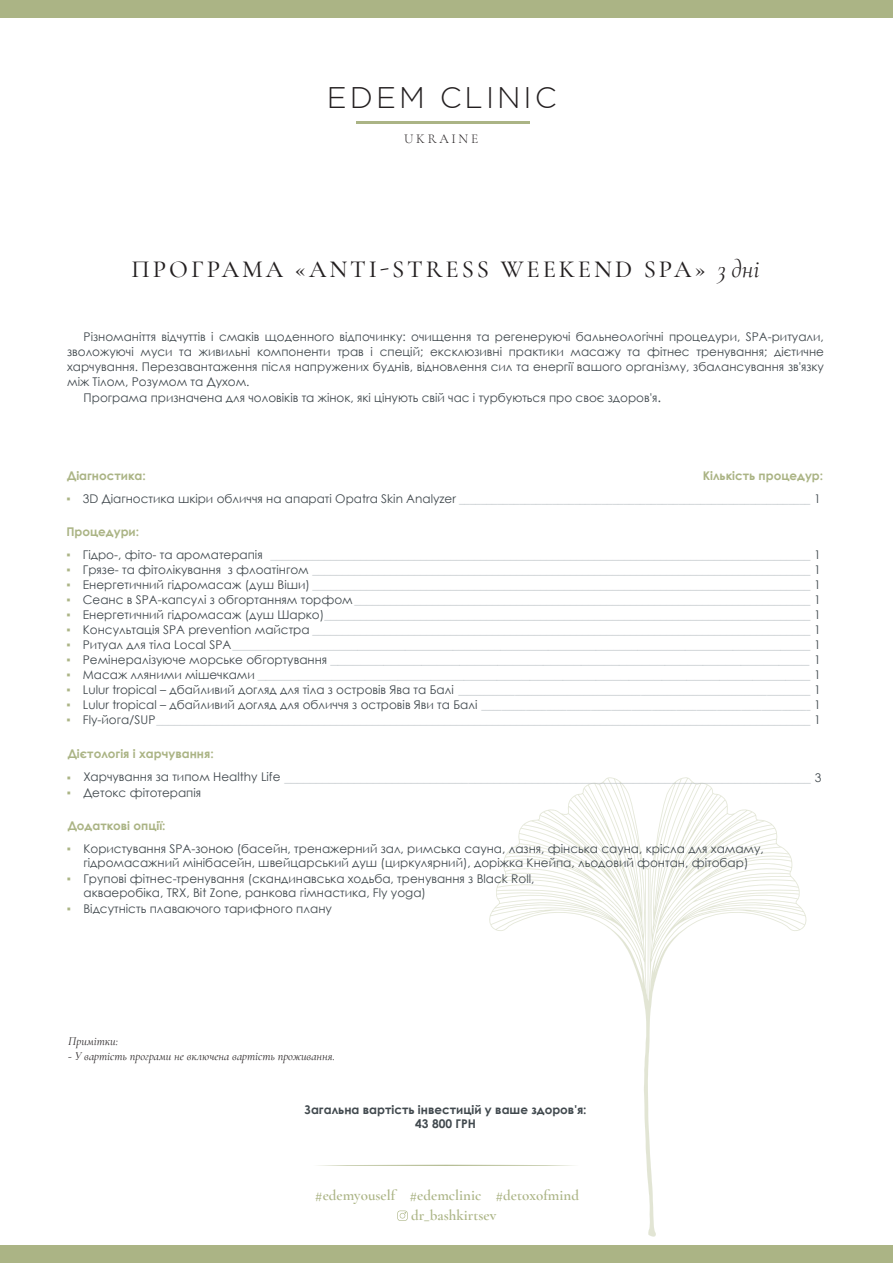
<style>
.page{position:relative;width:893px;height:1263px;background:#fff}
.page>*{position:absolute;margin:0;border:0;box-sizing:border-box;transform-origin:0 0}
.t1{font:300 29.7px "Gotham Pro";letter-spacing:.1em;color:#231f20}
.t2{font:500 24.6px "Cormorant Garamond";letter-spacing:.12em;color:#231f20}
.t3{font:600 15px/19.8px "Cormorant Garamond";color:#abb485}
.t4{font:300 13.5px "Cormorant Garamond";letter-spacing:.2em;color:#231f20}
.t5{font:12px "Century Gothic";color:#b5bbc0}
.t6{font:12px/15px "Century Gothic";color:#41494e;text-align:justify}
.t7{font:12px "Century Gothic";color:#b5bbc0;scale:.68 1}
.t8{font:12px "Century Gothic";color:#b5bbc0;scale:.72 1}
.t9{font:12px "Century Gothic";color:#b5bbc0;scale:.92 1}
.t10{font:12px "Century Gothic";color:#b5bbc0;scale:1.06 1}
.t11{font:12px "Century Gothic";color:#b5bbc0;scale:1.27 1}
.t12{font:12px "Century Gothic";color:#b5bbc0;scale:1.37 1}
.t13{font:700 12px "Century Gothic";color:#abb485}
.t14{font:italic 12px "Cormorant Garamond";color:#231f20}
.t15{font:700 12px/14.4px "Century Gothic";color:#41494e;text-align:center}
.s1{font-weight:400;font-style:italic}
.s2{font-size:13.5px}
.s3{font-weight:700;color:#abb485}
.s4{color:#41494e}
</style>
<div class="page">
<svg style="left:489px;top:777px;width:317px;height:460px"></svg>
<hr style="left:356px;top:121px;width:174px;height:3px;background:#abb485">
<div style="left:0;top:1245px;width:893px;height:18px;background:#abb485"></div>
<div style="left:0;top:0;width:893px;height:17px;background:#abb485"></div>
<svg style="left:318px;top:1165px;width:261px;height:1px"></svg>
<svg style="left:397px;top:1210px;width:11px;height:11px"></svg>
<h1 class="t1" style="left:327px;top:82px;width:231px">EDEM CLINIC</h1>
<p class="t4" style="left:404px;top:130px;width:76px">UKRAINE</p>
<h2 class="t2" style="left:132px;top:254px;width:629px">ПРОГРАМА «ANTI-STRESS WEEKEND SPA» <span class="s1">3 дні</span></h2>
<p class="t6" style="left:67px;top:329px;width:758px;text-indent:16px">Різноманіття відчуттів і смаків щоденного відпочинку: очищення та регенеруючі бальнеологічні процедури, SPA-ритуали, зволожуючі муси та живильні компоненти трав і спецій; ексклюзивні практики масажу та фітнес тренування; дієтичне харчування. Перезавантаження після напружених буднів, відновлення сил та енергії вашого організму, збалансування зв'язку між Тілом, Розумом та Духом.</p>
<p class="t6" style="left:84px;top:390px;width:579px">Програма призначена для чоловіків та жінок, які цінують свій час і турбуються про своє здоров'я<span class="s2">.</span></p>
<p class="t13" style="left:703px;top:466px;width:122px">Кількість процедур:</p>
<p class="t13" style="left:67px;top:466px;width:80px">Діагностика:</p>
<p class="t9" style="left:66px;top:490px;width:822px"><span class="s3">▪</span> <span class="s4">3D Діагностика шкіри обличчя на апараті Opatra Skin Analyzer</span> ________________________________________________________________ <span class="s4">1</span></p>
<p class="t13" style="left:66px;top:523px;width:74px">Процедури:</p>
<p class="t5" style="left:66px;top:547px;width:756px"><span class="s3">▪</span> <span class="s4">Гідро-, фіто- та ароматерапія</span> __________________________________________________________________________________________ <span class="s4">1</span></p>
<p class="t5" style="left:66px;top:562px;width:756px"><span class="s3">▪</span> <span class="s4">Грязе- та фітолікування з флоатінгом</span> ___________________________________________________________________________________ <span class="s4">1</span></p>
<p class="t5" style="left:66px;top:577px;width:756px"><span class="s3">▪</span> <span class="s4">Енергетичний гідромасаж (душ Віши)</span> ___________________________________________________________________________________ <span class="s4">1</span></p>
<p class="t5" style="left:66px;top:592px;width:756px"><span class="s3">▪</span> <span class="s4">Сеанс в SPA-капсулі з обгортанням торфом</span>____________________________________________________________________________ <span class="s4">1</span></p>
<p class="t5" style="left:66px;top:607px;width:756px"><span class="s3">▪</span> <span class="s4">Енергетичний гідромасаж (душ Шарко)</span>_________________________________________________________________________________ <span class="s4">1</span></p>
<p class="t5" style="left:66px;top:622px;width:756px"><span class="s3">▪</span> <span class="s4">Консультація SPA prevention майстра</span> ___________________________________________________________________________________ <span class="s4">1</span></p>
<p class="t5" style="left:66px;top:637px;width:756px"><span class="s3">▪</span> <span class="s4">Ритуал для тіла Local SPA</span>_________________________________________________________________________________________________ <span class="s4">1</span></p>
<p class="t11" style="left:66px;top:652px;width:596px"><span class="s3">▪</span> <span class="s4">Ремінералізуюче морське обгортування</span> _______________________________________________________________ <span class="s4">1</span></p>
<p class="t12" style="left:66px;top:667px;width:552px"><span class="s3">▪</span> <span class="s4">Масаж лляними мішечками</span> ___________________________________________________________________ <span class="s4">1</span></p>
<p class="t8" style="left:66px;top:682px;width:1049px"><span class="s3">▪</span> <span class="s4">Lulur tropical – дбайливий догляд для тіла з островів Ява та Балі</span> _________________________________________________________________________________ <span class="s4">1</span></p>
<p class="t7" style="left:66px;top:696px;width:1111px"><span class="s3">▪</span> <span class="s4">Lulur tropical – дбайливий догляд для обличчя з островів Яви та Балі</span> _________________________________________________________________________________ <span class="s4">1</span></p>
<p class="t5" style="left:66px;top:712px;width:756px"><span class="s3">▪</span> <span class="s4">Fly-йога/SUP</span>_____________________________________________________________________________________________________________ <span class="s4">1</span></p>
<p class="t13" style="left:68px;top:744px;width:148px">Дієтологія і харчування:</p>
<p class="t10" style="left:67px;top:769px;width:713px"><span class="s3">▪</span> <span class="s4">Харчування за типом Healthy Life</span> ___________________________________________________________________________________ <span class="s4">3</span></p>
<p class="t6" style="left:67px;top:785px;width:136px"><span class="s3">▪</span> Детокс фітотерапія</p>
<p class="t13" style="left:68px;top:817px;width:99px">Додаткові опції:</p>
<p class="t6" style="left:67px;top:841px;width:698px;line-height:14.4px;text-align:center"><span class="s3">▪</span> Користування SPA-зоною (басейн, тренажерний зал, римська сауна, лазня, фінська сауна, крісла для хамаму, гідромасажний мінібасейн, швейцарський душ (циркулярний), доріжка Кнейпа, льодовий фонтан, фітобар)</p>
<p class="t6" style="left:67px;top:901px;width:267px"><span class="s3">▪</span> Відсутність плаваючого тарифного плану</p>
<p class="t6" style="left:84px;top:871px;width:453px;line-height:14.4px;text-indent:-17px"><span class="s3">▪</span> Групові фітнес-тренування (скандинавська ходьба, тренування з Black Roll, акваеробіка, TRX, Bit Zone, ранкова гімнастика, Fly yoga)</p>
<p class="t14" style="left:68px;top:1034px;width:51px">Примітки:</p>
<p class="t14" style="left:68px;top:1049px;width:268px">- У вартість програми не включена вартість проживання.</p>
<p class="t15" style="left:305px;top:1102px;width:284px">Загальна вартість інвестицій у ваше здоров'я:<br>43 800 ГРН</p>
<p class="t3" style="left:411px;top:1185px;width:169px;text-indent:-96px">#edemyouself #edemclinic #detoxofmind dr_bashkirtsev</p>
</div>
